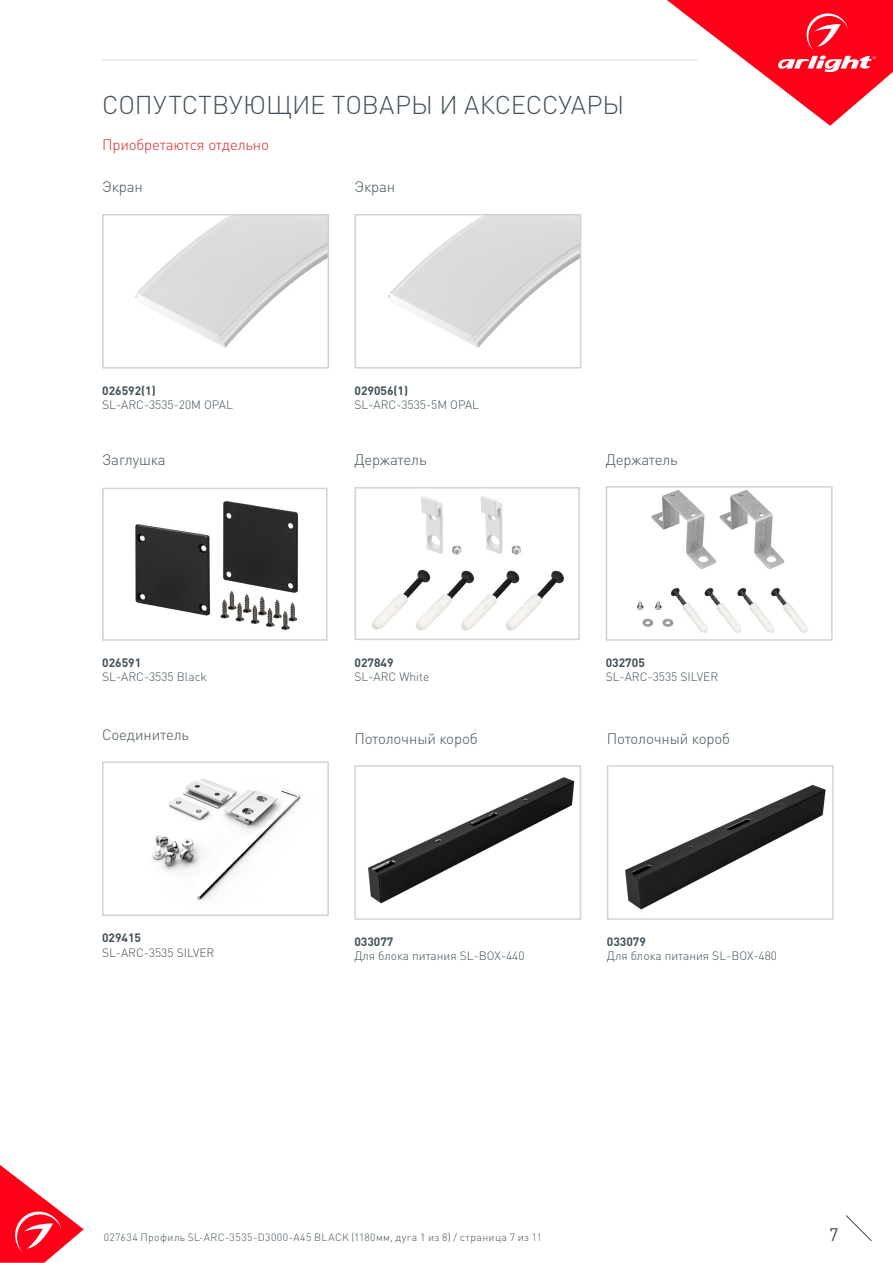
<style>
.page{position:relative;width:893px;height:1263px;background:#fff}
.page>*{position:absolute;margin:0;border:0;box-sizing:border-box;transform-origin:0 0}
.t1{font:300 25.5px "DIN Pro";color:#425159}
.t2{font:18px "DIN Pro";color:#425159}
.t3{font:300 15px "DIN Pro";letter-spacing:-.01em;color:#425159}
.t4{font:300 15px "DIN Pro";letter-spacing:-.01em;color:#d5262a}
.t5{font:300 12px "DIN Pro";color:#425159}
.t6{font:700 12px "DIN Pro";color:#425159}
.t7{font:300 10.5px "DIN Pro";letter-spacing:.04em;color:#425159}
</style>
<div class="page">
<svg style="left:0;top:1165px;width:84px;height:98px"></svg>
<svg style="left:845px;top:1215px;width:27px;height:26px"></svg>
<svg style="left:667px;top:0;width:226px;height:126px"></svg>
<hr style="left:102px;top:60px;width:595px;height:1px;background:#dcdddf">
<img style="left:372px;top:496px;width:192px;height:135px">
<div style="left:354px;top:487px;width:226px;height:153px;border:2px solid #d1d2d4"></div>
<img style="left:135px;top:501px;width:164px;height:129px">
<div style="left:102px;top:488px;width:226px;height:153px;border:2px solid #d1d2d4"></div>
<img style="left:135px;top:217px;width:191px;height:131px">
<div style="left:102px;top:214px;width:227px;height:155px;border:2px solid #d1d2d4"></div>
<img style="left:388px;top:217px;width:190px;height:131px">
<div style="left:354px;top:214px;width:227px;height:155px;border:2px solid #d1d2d4"></div>
<img style="left:152px;top:778px;width:150px;height:123px">
<div style="left:102px;top:761px;width:227px;height:155px;border:2px solid #d1d2d4"></div>
<svg style="left:354px;top:765px;width:228px;height:155px"></svg>
<svg style="left:607px;top:765px;width:227px;height:155px"></svg>
<img style="left:636px;top:490px;width:172px;height:143px">
<div style="left:606px;top:486px;width:227px;height:155px;border:2px solid #d1d2d4"></div>
<p class="t1" style="left:102px;top:87px;width:524px">СОПУТСТВУЮЩИЕ ТОВАРЫ И АКСЕССУАРЫ</p>
<p class="t4" style="left:102px;top:134px;width:168px">Приобретаются отдельно</p>
<p class="t3" style="left:102px;top:177px;width:42px">Экран</p>
<p class="t3" style="left:354px;top:177px;width:42px">Экран</p>
<p class="t6" style="left:102px;top:382px;width:55px">026592(1)</p>
<p class="t5" style="left:102px;top:397px;width:132px">SL-ARC-3535-20M OPAL</p>
<p class="t6" style="left:354px;top:382px;width:55px">029056(1)</p>
<p class="t5" style="left:354px;top:397px;width:126px">SL-ARC-3535-5M OPAL</p>
<p class="t3" style="left:102px;top:449px;width:65px">Заглушка</p>
<p class="t3" style="left:354px;top:449px;width:73px">Держатель</p>
<p class="t6" style="left:102px;top:654px;width:41px">026591</p>
<p class="t5" style="left:102px;top:669px;width:106px">SL-ARC-3535 Black</p>
<p class="t6" style="left:354px;top:654px;width:41px">027849</p>
<p class="t5" style="left:354px;top:669px;width:76px">SL-ARC White</p>
<p class="t3" style="left:606px;top:449px;width:73px">Держатель</p>
<p class="t6" style="left:606px;top:654px;width:41px">032705</p>
<p class="t5" style="left:606px;top:669px;width:114px">SL-ARC-3535 SILVER</p>
<p class="t3" style="left:102px;top:724px;width:89px">Соединитель</p>
<p class="t6" style="left:102px;top:930px;width:41px">029415</p>
<p class="t5" style="left:102px;top:944px;width:114px">SL-ARC-3535 SILVER</p>
<p class="t3" style="left:354px;top:728px;width:125px">Потолочный короб</p>
<p class="t3" style="left:607px;top:728px;width:125px">Потолочный короб</p>
<p class="t6" style="left:354px;top:933px;width:41px">033077</p>
<p class="t5" style="left:354px;top:948px;width:172px">Для блока питания SL-BOX-440</p>
<p class="t6" style="left:607px;top:933px;width:41px">033079</p>
<p class="t5" style="left:607px;top:948px;width:172px">Для блока питания SL-BOX-480</p>
<p class="t7" style="left:104px;top:1230px;width:440px">027634 Профиль SL-ARC-3535-D3000-A45 BLACK (1180мм, дуга 1 из 8) / страница 7 из 11</p>
<h2 class="t2" style="left:829px;top:1222px;width:11px">7</h2>
</div>
